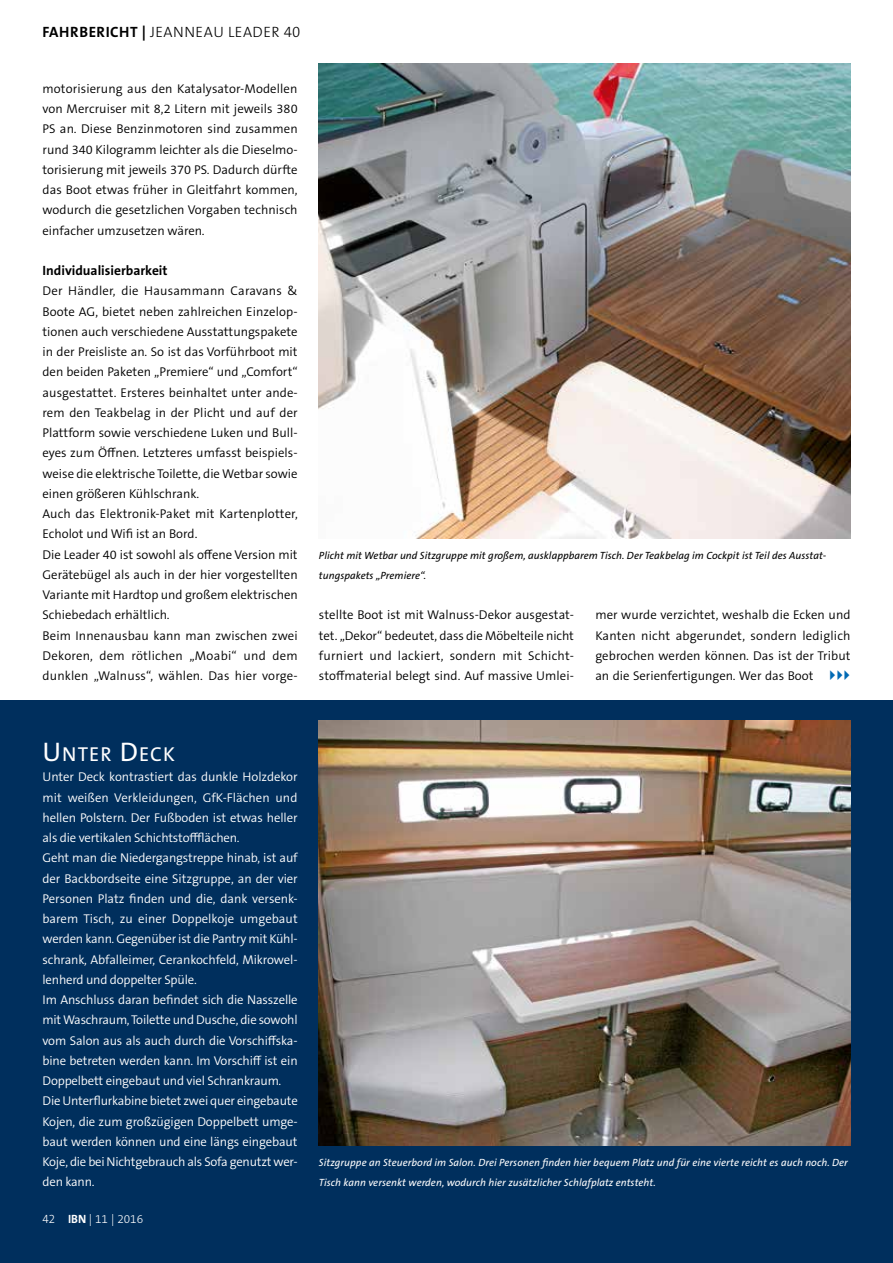
<style>
.page{position:relative;width:893px;height:1263px;background:#fff}
.page>*{position:absolute;margin:0;border:0;box-sizing:border-box;transform-origin:0 0}
.t1{font:20.25px "The Sans B W5 Plain";letter-spacing:.055em;color:#fff}
.t2{font:300 15px "The Sans B W3";letter-spacing:.035em;color:#000}
.t3{font:700 13.5px "The Sans B W7";color:#000}
.t4{font:300 12.75px/20.2px "The Sans B W4";color:#000;text-align:justify}
.t5{font:300 12.75px/20.2px "The Sans B W4";letter-spacing:-.01em;color:#fff}
.t6{font:300 12px "The Sans B W3";color:#fff;scale:.96 1}
.t7{font:300 12px "The Sans B W3";color:#fff}
.t8{font:italic 10.5px/20.2px "The Sans B W5 Plain";letter-spacing:.005em;color:#fff}
.t9{font:italic 10.5px/20.2px "The Sans B W5 Plain";letter-spacing:.005em;color:#000}
.s1{font-family:"The Sans B W7";font-weight:700}
.s2{font-size:27px}
</style>
<div class="page">
<div style="left:0;top:700px;width:893px;height:563px;background:#002f5d"></div>
<img style="left:319px;top:64px;width:531px;height:474px">
<img style="left:319px;top:721px;width:531px;height:425px">
<p class="t2" style="left:43px;top:22px;width:259px"><span class="s1">FAHRBERICHT |</span> JEANNEAU LEADER 40</p>
<p class="t4" style="left:43px;top:78px;width:257px">motorisierung aus den Katalysator-Modellen von Mercruiser mit 8,2 Litern mit jeweils 380<br>PS an. Diese Benzinmotoren sind zusammen rund 340 Kilogramm leichter als die Dieselmo&shy;torisierung mit jeweils 370 PS. Dadurch dürfte das Boot etwas früher in Gleitfahrt kommen, wodurch die gesetzlichen Vorgaben technisch einfacher umzusetzen wären.</p>
<p class="t3" style="left:43px;top:262px;width:127px">Individualisierbarkeit</p>
<p class="t4" style="left:43px;top:281px;width:257px;text-align:left">Der Händler, die Hausammann Caravans &amp; Boote AG, bietet neben zahlreichen Einzelop&shy;tionen auch verschiedene Ausstattungspakete in der Preisliste an. So ist das Vorführboot mit den beiden Paketen „Premiere“ und „Comfort“ ausgestattet. Ersteres beinhaltet unter ande&shy;rem den Teakbelag in der Plicht und auf der Plattform sowie verschiedene Luken und Bull&shy;eyes zum Öffnen. Letzteres umfasst beispiels&shy;weise die elektrische Toilette, die Wetbar sowie einen größeren Kühlschrank.<br>Auch das Elektronik-Paket mit Kartenplotter, Echolot und Wifi ist an Bord.<br>Die Leader 40 ist sowohl als offene Version mit Gerätebügel als auch in der hier vorgestellten Variante mit Hardtop und großem elektrischen Schiebedach erhältlich.<br>Beim Innenausbau kann man zwischen zwei Dekoren, dem rötlichen „Moabi“ und dem dunklen „Walnuss“, wählen. Das hier vorge-</p>
<p class="t9" style="left:319px;top:545px;width:509px">Plicht mit Wetbar und Sitzgruppe mit großem, ausklappbarem Tisch. Der Teakbelag im Cockpit ist Teil des Ausstat&shy;tungspakets „Premiere“.</p>
<p class="t4" style="left:319px;top:605px;width:257px">stellte Boot ist mit Walnuss-Dekor ausgestat&shy;tet. „Dekor“ bedeutet, dass die Möbelteile nicht furniert und lackiert, sondern mit Schicht&shy;stoffmaterial belegt sind. Auf massive Umlei-</p>
<p class="t4" style="left:595px;top:605px;width:257px">mer wurde verzichtet, weshalb die Ecken und Kanten nicht abgerundet, sondern lediglich gebrochen werden können. Das ist der Tribut an die Serienfertigungen. Wer das Boot</p>
<h1 class="t1" style="left:43px;top:741px;width:134px"><span class="s2">U</span> NTER <span class="s2">D</span>ECK</h1>
<p class="t5" style="left:43px;top:767px;width:257px">Unter Deck kontrastiert das dunkle Holzdekor mit weißen Verkleidungen, GfK-Flächen und hellen Polstern. Der Fußboden ist etwas heller als die vertikalen Schichtstoffflächen.<br>Geht man die Niedergangstreppe hinab, ist auf der Backbordseite eine Sitzgruppe, an der vier Personen Platz finden und die, dank versenk&shy;barem Tisch, zu einer Doppelkoje umgebaut werden kann. Gegenüber ist die Pantry mit Kühl&shy;schrank, Abfalleimer, Cerankochfeld, Mikrowel&shy;lenherd und doppelter Spüle.<br>Im Anschluss daran befindet sich die Nasszelle mit Waschraum, Toilette und Dusche, die sowohl vom Salon aus als auch durch die Vorschiffska&shy;bine betreten werden kann. Im Vorschiff ist ein Doppelbett eingebaut und viel Schrankraum.<br>Die Unterflurkabine bietet zwei quer eingebaute Kojen, die zum großzügigen Doppelbett umge&shy;baut werden können und eine längs eingebaut Koje, die bei Nichtgebrauch als Sofa genutzt wer&shy;den kann.</p>
<p class="t6" style="left:43px;top:1211px;width:106px">42 <span class="s1">IBN</span> | 11 | 2016</p>
<p class="t7" style="left:95px;top:1211px;width:43px">5 | 2014</p>
<p class="t8" style="left:319px;top:1153px;width:530px">Sitzgruppe an Steuerbord im Salon. Drei Personen finden hier bequem Platz und für eine vierte reicht es auch noch. Der<br>Tisch kann versenkt werden, wodurch hier zusätzlicher Schlafplatz entsteht.</p>
</div>
